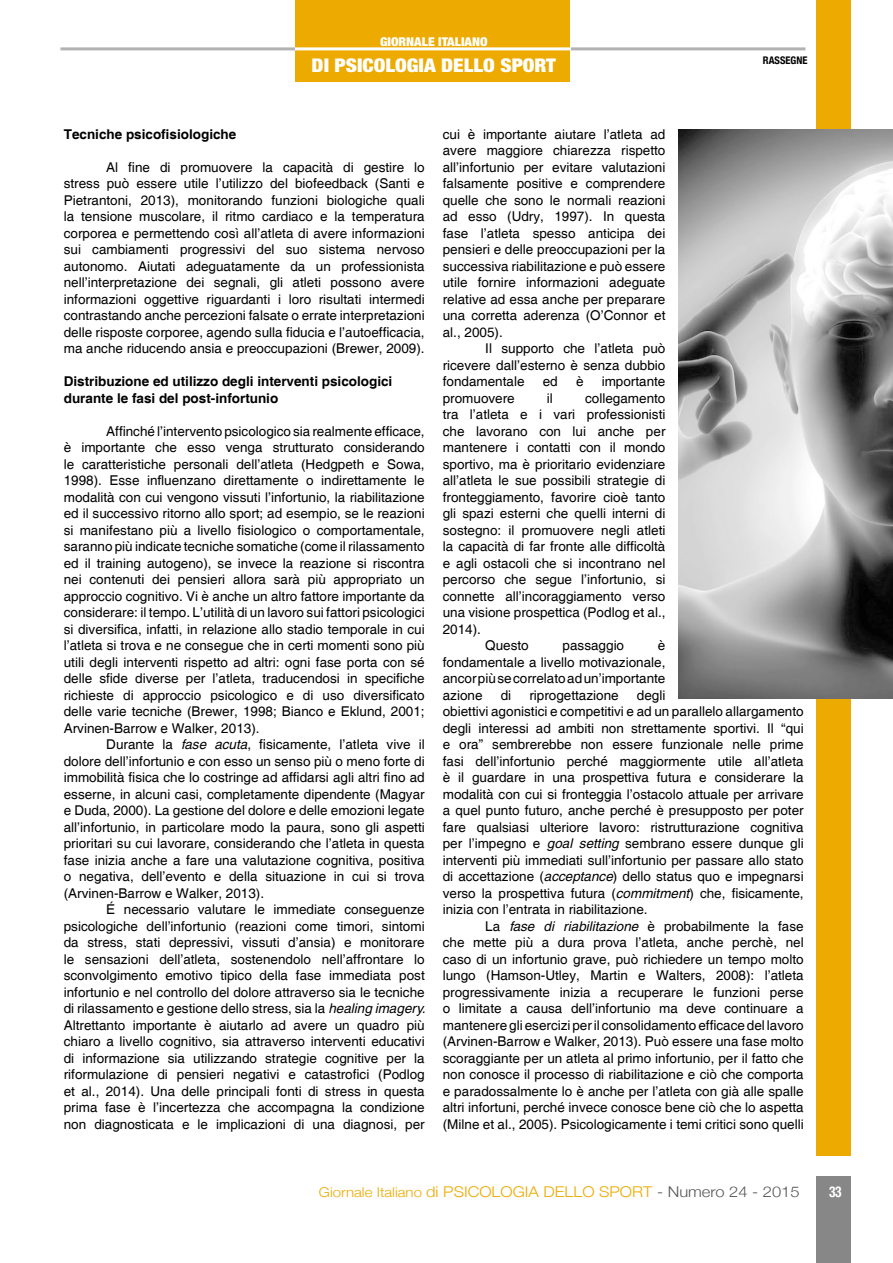
<style>
.page{position:relative;width:893px;height:1263px;background:#fff}
.page>*{position:absolute;margin:0;border:0;box-sizing:border-box;transform-origin:0 0}
.t1{font:900 condensed 18.9px "Helvetica Neue";color:#fff;scale:1.11 1}
.t2{font:700 condensed 15px "Helvetica Neue";color:#fff;scale:.9 1}
.t3{font:300 14.85px "Helvetica Neue";color:#edaa00;scale:1.11 1}
.t4{font:13.5px/16.5px "Helvetica";color:#000;text-align:justify}
.t5{font:700 13.5px/16.5px "Helvetica";color:#000}
.t6{font:900 condensed 12.15px "Helvetica Neue";color:#fff;scale:1.11 1}
.t7{font:700 condensed 10.5px "Helvetica Neue";color:#000}
.s1{font-family:"Arial"}
.s2{font-style:italic}
.s3{font-size:13.5px}
.s4{color:#575756}
</style>
<div class="page">
<div style="left:816px;top:1176px;width:34px;height:87px;background:#878787"></div>
<hr style="left:60px;top:47px;width:745px;height:3px;background:#b3b2b2">
<div style="left:295px;top:0;width:275px;height:82px;background:#edaa00"></div>
<hr style="left:295px;top:47px;width:275px;height:3px;background:#fff">
<div style="left:816px;top:0;width:34px;height:1155px;background:#edaa00"></div>
<img style="left:678px;top:130px;width:215px;height:568px">
<p class="t6" style="left:380px;top:32px;width:98px">GIORNALE ITALIANO</p>
<h1 class="t1" style="left:312px;top:50px;width:222px">DI PSICOLOGIA DELLO SPORT</h1>
<p class="t7" style="left:763px;top:51px;width:46px">RASSEGNE</p>
<p class="t5" style="left:64px;top:126px;width:174px">Tecniche psicofisiologiche</p>
<p class="t4" style="left:64px;top:159px;width:362px;text-indent:43px">Al fine di promuovere la capacità di gestire lo stress può essere utile l’utilizzo del biofeedback (Santi e Pietrantoni, 2013), monitorando funzioni biologiche quali la tensione muscolare, il ritmo cardiaco e la temperatura corporea e permettendo così all’atleta di avere informazioni sui cambiamenti progressivi del suo sistema nervoso autonomo. Aiutati adeguatamente da un professionista nell’interpretazione dei segnali, gli atleti possono avere informazioni oggettive riguardanti i loro risultati intermedi contrastando anche percezioni falsate o errate interpretazioni delle risposte corporee, agendo sulla fiducia e l’autoefficacia, ma anche riducendo ansia e preoccupazioni (Brewer, 2009).</p>
<p class="t5" style="left:64px;top:374px;width:330px">Distribuzione ed utilizzo degli interventi psicologici durante le fasi del post-infortunio</p>
<p class="t4" style="left:64px;top:423px;width:362px;text-indent:43px">Affinché l’intervento psicologico sia realmente efficace, è importante che esso venga strutturato considerando le caratteristiche personali dell’atleta (Hedgpeth e Sowa, 1998). Esse in<span class="s1">fl</span>uenzano direttamente o indirettamente le modalità con cui vengono vissuti l’infortunio, la riabilitazione ed il successivo ritorno allo sport; ad esempio, se le reazioni si manifestano più a livello fisiologico o comportamentale, saranno più indicate tecniche somatiche (come il rilassamento ed il training autogeno), se invece la reazione si riscontra nei contenuti dei pensieri allora sarà più appropriato un approccio cognitivo. Vi è anche un altro fattore importante da considerare: il tempo. L’utilità di un lavoro sui fattori psicologici si diversifica, infatti, in relazione allo stadio temporale in cui l’atleta si trova e ne consegue che in certi momenti sono più utili degli interventi rispetto ad altri: ogni fase porta con sé delle sfide diverse per l’atleta, traducendosi in specifiche richieste di approccio psicologico e di uso diversificato delle varie tecniche (Brewer, 1998; Bianco e Eklund, 2001; Arvinen-Barrow e Walker, 2013).</p>
<p class="t4" style="left:64px;top:737px;width:362px;text-indent:43px">Durante la <span class="s2">fase acuta</span>, fisicamente, l’atleta vive il dolore dell’infortunio e con esso un senso più o meno forte di immobilità fisica che lo costringe ad affidarsi agli altri fino ad esserne, in alcuni casi, completamente dipendente (Magyar e Duda, 2000). La gestione del dolore e delle emozioni legate all’infortunio, in particolare modo la paura, sono gli aspetti prioritari su cui lavorare, considerando che l’atleta in questa fase inizia anche a fare una valutazione cognitiva, positiva o negativa, dell’evento e della situazione in cui si trova (Arvinen-Barrow e Walker, 2013).</p>
<p class="t4" style="left:64px;top:902px;width:363px;text-indent:43px">É necessario valutare le immediate conseguenze psicologiche dell’infortunio (reazioni come timori, sintomi da stress, stati depressivi, vissuti d’ansia) e monitorare le sensazioni dell’atleta, sostenendolo nell’affrontare lo sconvolgimento emotivo tipico della fase immediata post infortunio e nel controllo del dolore attraverso sia le tecniche di rilassamento e gestione dello stress, sia la <span class="s2">healing imagery.<br></span>Altrettanto importante è aiutarlo ad avere un quadro più chiaro a livello cognitivo, sia attraverso interventi educativi di informazione sia utilizzando strategie cognitive per la riformulazione di pensieri negativi e catastrofici (Podlog et al., 2014). Una delle principali fonti di stress in questa prima fase è l’incertezza che accompagna la condizione non diagnosticata e le implicazioni di una diagnosi, per</p>
<p class="t4" style="left:443px;top:126px;width:224px">cui è importante aiutare l’atleta ad avere maggiore chiarezza rispetto all’infortunio per evitare valutazioni falsamente positive e comprendere quelle che sono le normali reazioni ad esso (Udry, 1997). In questa fase l’atleta spesso anticipa dei pensieri e delle preoccupazioni per la successiva riabilitazione e può essere utile fornire informazioni adeguate relative ad essa anche per preparare una corretta aderenza (O’Connor et al., 2005).</p>
<p class="t4" style="left:443px;top:341px;width:224px;text-indent:43px">Il supporto che l’atleta può ricevere dall’esterno è senza dubbio fondamentale</p>
<p class="t4" style="left:543px;top:374px;width:17px">ed</p>
<p class="t4" style="left:576px;top:374px;width:9px">è</p>
<p class="t4" style="left:602px;top:374px;width:65px">importante</p>
<p class="t4" style="left:443px;top:390px;width:74px">promuovere</p>
<p class="t4" style="left:547px;top:390px;width:7px">il</p>
<p class="t4" style="left:585px;top:390px;width:82px">collegamento</p>
<p class="t4" style="left:443px;top:407px;width:224px">tra l’atleta e i vari professionisti</p>
<p class="t4" style="left:443px;top:423px;width:224px">che lavorano con lui anche per</p>
<p class="t4" style="left:443px;top:440px;width:224px">mantenere i contatti con il mondo</p>
<p class="t4" style="left:443px;top:456px;width:224px">sportivo, ma è prioritario evidenziare</p>
<p class="t4" style="left:443px;top:473px;width:224px">all’atleta le sue possibili strategie di</p>
<p class="t4" style="left:443px;top:489px;width:224px">fronteggiamento, favorire cioè tanto</p>
<p class="t4" style="left:443px;top:506px;width:224px">gli spazi esterni che quelli interni di</p>
<p class="t4" style="left:443px;top:522px;width:224px">sostegno: il promuovere negli atleti</p>
<p class="t4" style="left:443px;top:539px;width:224px">la capacità di far fronte alle difficoltà</p>
<p class="t4" style="left:443px;top:555px;width:224px">e agli ostacoli che si incontrano nel</p>
<p class="t4" style="left:443px;top:572px;width:224px">percorso che segue l’infortunio, si</p>
<p class="t4" style="left:443px;top:588px;width:224px">connette all’incoraggiamento verso</p>
<p class="t4" style="left:443px;top:605px;width:224px">una visione prospettica (Podlog et al.,</p>
<p class="t4" style="left:443px;top:621px;width:40px">2014).</p>
<p class="t4" style="left:485px;top:638px;width:45px">Questo</p>
<p class="t4" style="left:563px;top:638px;width:63px">passaggio</p>
<p class="t4" style="left:443px;top:638px;width:224px;text-indent:215px">è fondamentale a livello motivazionale, ancor più se correlato ad un’importante azione</p>
<p class="t4" style="left:443px;top:687px;width:362px;text-align:left;text-indent:194px">degli<br>obiettivi agonistici e competitivi e ad un parallelo allargamento degli interessi ad ambiti non strettamente sportivi. Il “qui e ora” sembrerebbe non essere funzionale nelle prime fasi dell’infortunio perché maggiormente utile all’atleta è il guardare in una prospettiva futura e considerare la modalità con cui si fronteggia l’ostacolo attuale per arrivare a quel punto futuro, anche perché è presupposto per poter fare qualsiasi ulteriore lavoro: ristrutturazione cognitiva per l’impegno e <span class="s2">goal setting</span> sembrano essere dunque gli interventi più immediati sull’infortunio per passare allo stato di accettazione (<span class="s2">acceptance</span>) dello status quo e impegnarsi verso la prospettiva futura (<span class="s2">commitment</span>) che, fisicamente, inizia con l’entrata in riabilitazione.</p>
<p class="t4" style="left:443px;top:918px;width:362px;text-indent:43px">La <span class="s2">fase di riabilitazione</span> è probabilmente la fase che mette più a dura prova l’atleta, anche perchè, nel caso di un infortunio grave, può richiedere un tempo molto lungo (Hamson-Utley, Martin e Walters, 2008): l’atleta progressivamente inizia a recuperare le funzioni perse o limitate a causa dell’infortunio ma deve continuare a mantenere gli esercizi per il consolidamento efficace del lavoro (Arvinen-Barrow e Walker, 2013). Può essere una fase molto scoraggiante per un atleta al primo infortunio, per il fatto che non conosce il processo di riabilitazione e ciò che comporta e paradossalmente lo è anche per l’atleta con già alle spalle altri infortuni, perché invece conosce bene ciò che lo aspetta (Milne et al., 2005). Psicologicamente i temi critici sono quelli</p>
<p class="t4" style="left:501px;top:687px;width:12px">di</p>
<p class="t4" style="left:529px;top:687px;width:91px">riprogettazione</p>
<p class="t3" style="left:319px;top:1180px;width:434px"><span class="s3">Giornale Italiano</span> di PSICOLOGIA DELLO SPORT <span class="s4">- Numero 24 - 2015</span></p>
<p class="t2" style="left:829px;top:1179px;width:15px">33</p>
</div>
